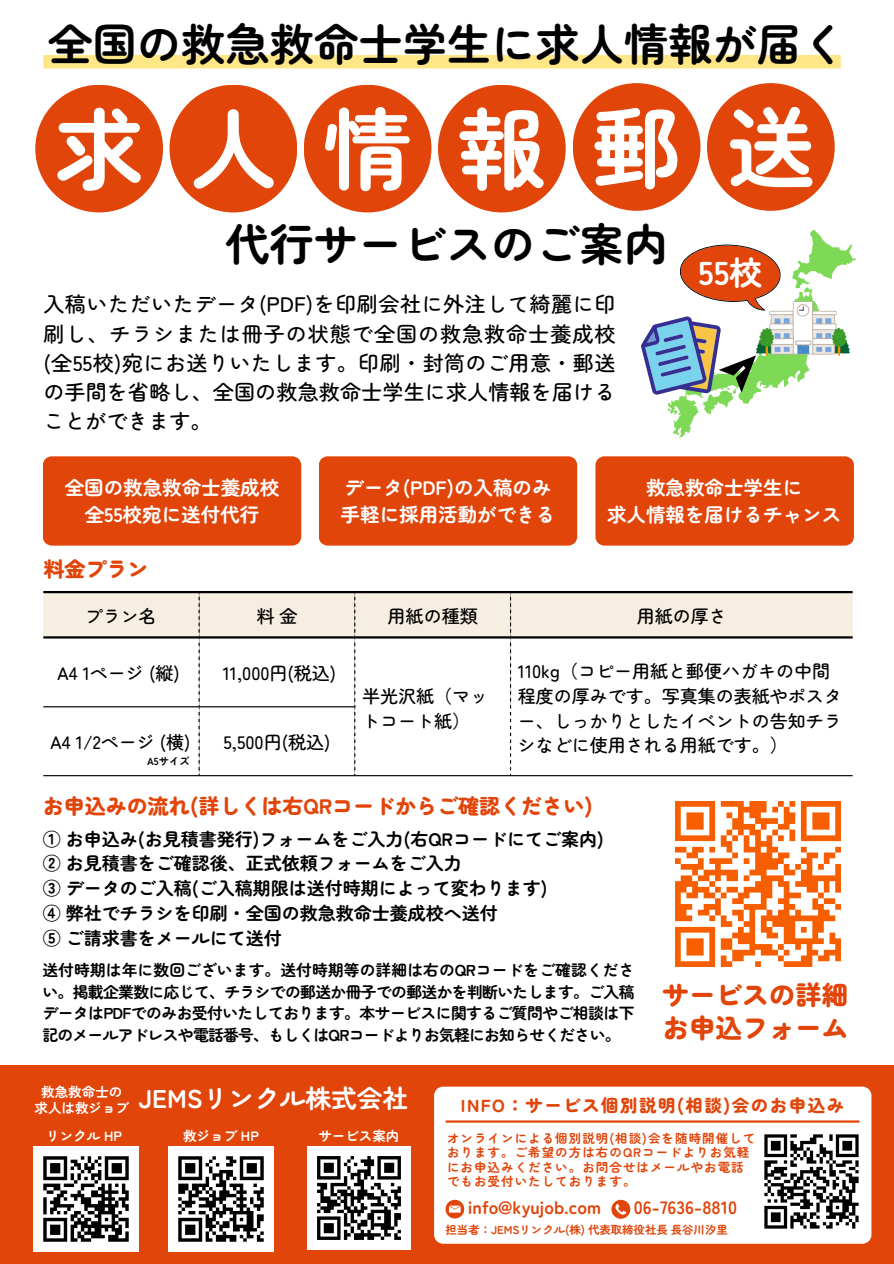
<style>
.page{position:relative;width:894px;height:1264px;background:#fff}
.page>*{position:absolute;margin:0;border:0;box-sizing:border-box;transform-origin:0 0}
.t1{font:700 89.1px "Zen Maru Gothic";color:#fff}
.t2{font:700 44.25px "Zen Maru Gothic";color:#000}
.t3{font:700 33px "Zen Maru Gothic";color:#fff}
.t4{font:900 26.55px/32.7px "Zen Maru Gothic";color:#e1450a}
.t5{font:700 25.65px "Zen Maru Gothic";color:#fff}
.t6{font:500 21px/29.2px "Zen Maru Gothic";letter-spacing:.01em;color:#000;text-align:justify}
.t7{font:900 21px "Zen Maru Gothic";color:#e1450a}
.t8{font:700 19.5px/27px "Zen Maru Gothic";color:#fff;text-align:center}
.t9{font:500 18px/24.8px "Zen Maru Gothic";color:#000}
.t10{font:700 18px "Zen Maru Gothic";color:#000}
.t11{font:700 17.85px "Zen Maru Gothic";color:#e1450a}
.t12{font:900 17.4px "Zen Maru Gothic";letter-spacing:.085em;color:#e1450a}
.t13{font:700 15.75px/21.5px "Zen Maru Gothic";letter-spacing:-.045em;color:#000;text-align:justify}
.t14{font:700 13.5px "Zen Maru Gothic";color:#fff}
.t15{font:700 12.45px/14.5px "Zen Maru Gothic";letter-spacing:.085em;color:#e1450a}
.t16{font:700 11.4px "Zen Maru Gothic";color:#e1450a}
.t17{font:700 10.2px "Zen Maru Gothic";color:#000}
</style>
<div class="page">
<div style="left:0;top:1065px;width:893px;height:198px;background:#e1450a"></div>
<div style="left:434px;top:1086px;width:436px;height:157px;background:#fff"></div>
<hr style="left:445px;top:1120px;width:414px;height:2px;background:#e1450a">
<svg style="left:445px;top:1199px;width:19px;height:19px"></svg>
<svg style="left:43px;top:593px;width:809px;height:182px"></svg>
<hr style="left:43px;top:706px;width:312px;height:1px;background:#000">
<hr style="left:43px;top:775px;width:809px;height:1px;background:#000">
<hr style="left:43px;top:591px;width:809px;height:2px;background:#000">
<hr style="left:43px;top:636px;width:809px;height:2px;background:#000">
<div style="left:169px;top:85px;width:128px;height:127px;background:#e1450a;border-radius:50%"></div>
<div style="left:304px;top:85px;width:127px;height:127px;background:#e1450a;border-radius:50%"></div>
<div style="left:438px;top:85px;width:127px;height:127px;background:#e1450a;border-radius:50%"></div>
<div style="left:35px;top:85px;width:128px;height:127px;background:#e1450a;border-radius:50%"></div>
<div style="left:43px;top:456px;width:258px;height:89px;background:#e1450a"></div>
<div style="left:319px;top:456px;width:258px;height:89px;background:#e1450a"></div>
<div style="left:595px;top:456px;width:258px;height:89px;background:#e1450a"></div>
<div style="left:572px;top:83px;width:128px;height:128px;background:#e1450a;border-radius:50%"></div>
<div style="left:706px;top:83px;width:128px;height:128px;background:#e1450a;border-radius:50%"></div>
<div style="left:43px;top:55px;width:797px;height:13px;background:#ffe787"></div>
<img style="left:753px;top:1123px;width:113px;height:116px">
<img style="left:307px;top:1146px;width:103px;height:103px">
<img style="left:168px;top:1146px;width:105px;height:105px">
<img style="left:34px;top:1146px;width:104px;height:105px">
<svg style="left:641px;top:229px;width:214px;height:209px"></svg>
<img style="left:675px;top:801px;width:166px;height:166px">
<svg style="left:611px;top:1199px;width:19px;height:19px"></svg>
<svg style="left:613px;top:1203px;width:13px;height:13px"></svg>
<p class="t2" style="left:48px;top:9px;width:798px">全国の救急救命士学生に求人情報が届く</p>
<p class="t1" style="left:592px;top:78px;width:91px">郵</p>
<h5 class="t1" style="left:726px;top:78px;width:91px">送</h5>
<p class="t2" style="left:225px;top:210px;width:444px">代行サービスのご案内</p>
<p class="t1" style="left:54px;top:80px;width:91px">求</p>
<h2 class="t1" style="left:189px;top:80px;width:91px">人</h2>
<p class="t1" style="left:323px;top:80px;width:91px">情</p>
<p class="t1" style="left:457px;top:80px;width:91px">報</p>
<p class="t3" style="left:698px;top:247px;width:66px">55校</p>
<p class="t6" style="left:43px;top:288px;width:573px">入稿いただいたデータ(PDF)を印刷会社に外注して綺麗に印刷し、チラシまたは冊子の状態で全国の救急救命士養成校(全55校)宛にお送りいたします。印刷・封筒のご用意・郵送の手間を省略し、全国の救急救命士学生に求人情報を届けることができます。</p>
<h5 class="t8" style="left:65px;top:473px;width:216px">全国の救急救命士養成校全55校宛に送付代行</h5>
<p class="t8" style="left:340px;top:473px;width:216px;text-align:left">データ(PDF)の入稿のみ手軽に採用活動ができる</p>
<h6 class="t8" style="left:606px;top:473px;width:236px">救急救命士学生に<br>求人情報を届けるチャンス</h6>
<p class="t7" style="left:43px;top:553px;width:106px">料金プラン</p>
<h1 class="t9" style="left:85px;top:602px;width:73px">プラン名</h1>
<p class="t9" style="left:256px;top:602px;width:43px">料金</p>
<p class="t9" style="left:387px;top:602px;width:91px">用紙の種類</p>
<p class="t9" style="left:636px;top:602px;width:91px">用紙の厚さ</p>
<p class="t9" style="left:57px;top:660px;width:124px">A4 1ページ (縦)</p>
<p class="t9" style="left:223px;top:660px;width:115px">11,000円(税込)</p>
<p class="t9" style="left:362px;top:682px;width:127px">半光沢紙（マットコート紙）</p>
<p class="t9" style="left:517px;top:657px;width:325px">110kg（コピー用紙と郵便ハガキの中間程度の厚みです。写真集の表紙やポスター、しっかりとしたイベントの告知チラ</p>
<h1 class="t9" style="left:50px;top:728px;width:142px">A4 1/2ページ (横)</h1>
<p class="t9" style="left:223px;top:728px;width:108px">5,500円(税込)</p>
<p class="t9" style="left:517px;top:732px;width:271px">シなどに使用される用紙です。）</p>
<p class="t17" style="left:147px;top:753px;width:44px">A5サイズ</p>
<p class="t7" style="left:43px;top:789px;width:551px">お申込みの流れ(詳しくは右QRコードからご確認ください)</p>
<p class="t10" style="left:43px;top:824px;width:562px">① お申込み(お見積書発行)フォームをご入力(右QRコードにてご案内)</p>
<p class="t10" style="left:43px;top:849px;width:420px">② お見積書をご確認後、正式依頼フォームをご入力</p>
<p class="t10" style="left:43px;top:874px;width:506px">③ データのご入稿(ご入稿期限は送付時期によって変わります)</p>
<p class="t10" style="left:43px;top:899px;width:456px">④ 弊社でチラシを印刷・全国の救急救命士養成校へ送付</p>
<p class="t10" style="left:43px;top:923px;width:240px">⑤ ご請求書をメールにて送付</p>
<p class="t13" style="left:42px;top:958px;width:593px">送付時期は年に数回ございます。送付時期等の詳細は右のQRコードをご確認ください。掲載企業数に応じて、チラシでの郵送か冊子での郵送かを判断いたします。ご入稿データはPDFでのみお受付いたしております。本サービスに関するご質問やご相談は下記のメールアドレスや電話番号、もしくはQRコードよりお気軽にお知らせください。</p>
<p class="t4" style="left:662px;top:977px;width:187px">サービスの詳細お申込フォーム</p>
<h6 class="t14" style="left:41px;top:1081px;width:83px">救急救命士の</h6>
<p class="t14" style="left:35px;top:1097px;width:96px">求人は救ジョブ</p>
<p class="t5" style="left:138px;top:1078px;width:271px">JEMSリンクル株式会社</p>
<p class="t14" style="left:46px;top:1125px;width:77px">リンクル HP</p>
<h4 class="t14" style="left:183px;top:1125px;width:77px">救ジョブ HP</h4>
<h3 class="t14" style="left:318px;top:1125px;width:83px">サービス案内</h3>
<h5 class="t12" style="left:461px;top:1091px;width:384px">INFO：サービス個別説明(相談)会のお申込み</h5>
<p class="t15" style="left:447px;top:1129px;width:310px">オンラインによる個別説明(相談)会を随時開催しております。ご希望の方は右のQRコードよりお気軽にお申込みください。お問合せはメールやお電話でもお受付いたしております。</p>
<p class="t16" style="left:445px;top:1220px;width:283px">担当者：JEMSリンクル(株) 代表取締役社長長谷川汐里</p>
<p class="t11" style="left:633px;top:1193px;width:105px">06-7636-8810</p>
<h6 class="t11" style="left:468px;top:1193px;width:135px">info@kyujob.com</h6>
</div>
